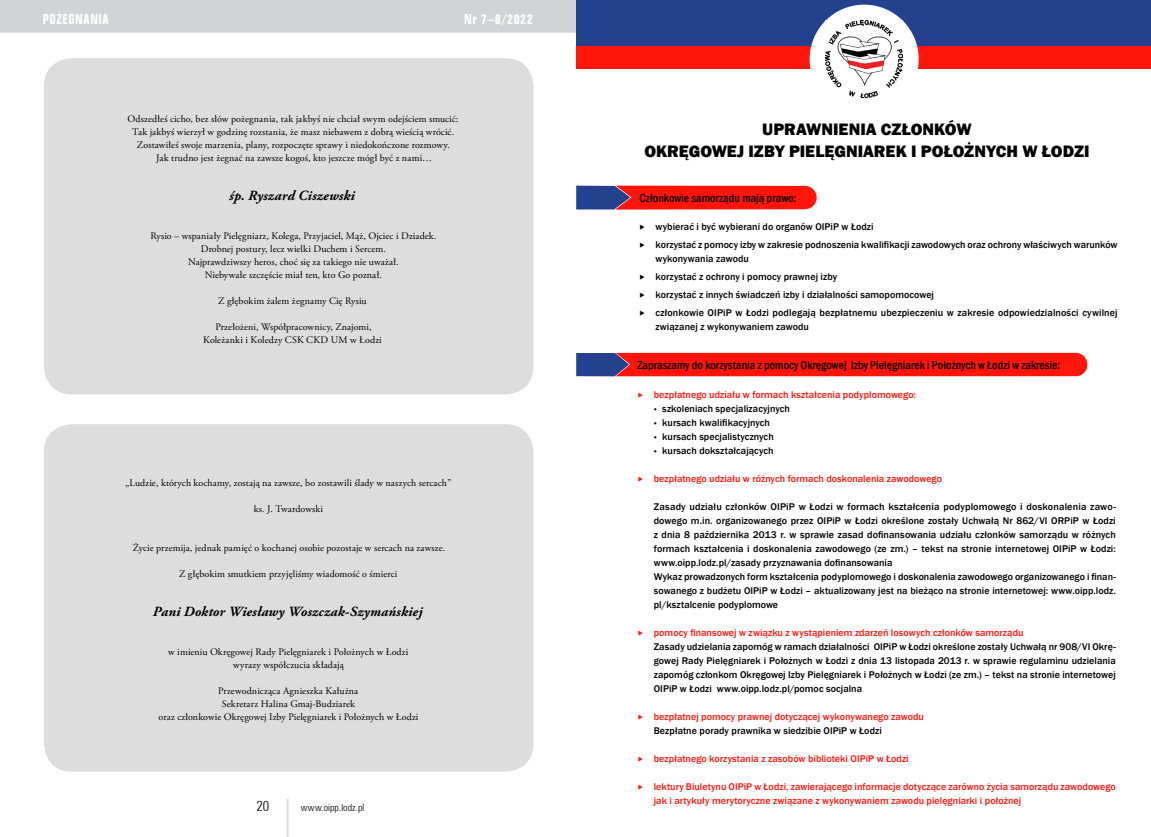
<style>
.page{position:relative;width:1151px;height:837px;background:#fff}
.page>*{position:absolute;margin:0;border:0;box-sizing:border-box;transform-origin:0 0}
.t1{font:800 17px/22px "Franklin Gothic";color:#000;text-align:center}
.t2{font:italic 700 14px "Adobe Garamond Pro";letter-spacing:.01em;color:#000}
.t3{font:700 condensed 14px "Folio BT";letter-spacing:.03em;color:#fff}
.t4{font:300 condensed 14px "Zurich BT";color:#000}
.t5{font:500 condensed 12px "Franklin Gothic";color:#000}
.t6{font:500 10px/14px "Franklin Gothic";letter-spacing:.005em;color:#000}
.t7{font:10px/13px "Adobe Garamond Pro";letter-spacing:.01em;color:#000;text-align:center}
.t8{font:500 10px/14px "Franklin Gothic";letter-spacing:.005em;color:#ff150a}
.t9{font:300 condensed 10px "Zurich BT";letter-spacing:.01em;color:#000}
.s1{font-family:"Adobe Garamond Pro";font-weight:400;font-size:8px}
</style>
<div class="page">
<hr style="left:287px;top:798px;width:2px;height:38px;background:#dcddde">
<div style="left:0;top:0;width:576px;height:33px;background:#d1d3d4"></div>
<div style="left:44px;top:424px;width:490px;height:347px;background:#deddde;border-radius:28px"></div>
<div style="left:44px;top:58px;width:490px;height:336px;background:#deddde;border-radius:28px"></div>
<div style="left:576px;top:0;width:575px;height:51px;background:#25408f"></div>
<div style="left:576px;top:46px;width:575px;height:22px;background:#ff150a"></div>
<div style="left:810px;top:5px;width:109px;height:109px;background:#fff;border-radius:50%"></div>
<img style="left:826px;top:21px;width:76px;height:77px">
<svg style="left:576px;top:353px;width:511px;height:23px;background:#eb1a17"></svg>
<svg style="left:576px;top:185px;width:241px;height:24px;background:#d6282e"></svg>
<h2 class="t3" style="left:43px;top:10px;width:67px">POZEGNANIA</h2>
<h2 class="t3" style="left:464px;top:10px;width:70px">Nr 7–8/2022</h2>
<p class="t7" style="left:127px;top:112px;width:332px">Odszedłeś cicho, bez słów pożegnania, tak jakbyś nie chciał swym odejściem smucić:<br>Tak jakbyś wierzył w godzinę rozstania, że masz niebawem z dobrą wieścią wrócić.<br>Zostawiłeś swoje marzenia, plany, rozpoczęte sprawy i niedokończone rozmowy.<br>Jak trudno jest żegnać na zawsze kogoś, kto jeszcze mógł być z nami…</p>
<h2 class="t2" style="left:229px;top:187px;width:127px">śp. Ryszard Ciszewski</h2>
<p class="t7" style="left:150px;top:229px;width:287px">Rysio – wspaniały Pielęgniarz, Kolega, Przyjaciel, Mąż, Ojciec i Dziadek.<br>Drobnej postury, lecz wielki Duchem i Sercem.<br>Najprawdziwszy heros, choć się za takiego nie uważał.<br>Niebywałe szczęście miał ten, kto Go poznał.</p>
<p class="t7" style="left:218px;top:294px;width:150px">Z głębokim żalem żegnamy Cię Rysiu</p>
<p class="t7" style="left:203px;top:320px;width:180px">Przełożeni, Współpracownicy, Znajomi,<br>Koleżanki i Koledzy CSK CKD UM w Łodzi</p>
<p class="t7" style="left:126px;top:476px;width:327px">„Ludzie, których kochamy, zostają na zawsze, bo zostawili ślady w naszych sercach”</p>
<p class="t7" style="left:254px;top:502px;width:71px">ks. J. Twardowski</p>
<p class="t7" style="left:133px;top:541px;width:314px">Życie przemija, jednak pamięć o kochanej osobie pozostaje w sercach na zawsze.</p>
<p class="t7" style="left:179px;top:567px;width:220px">Z głębokim smutkiem przyjęliśmy wiadomość o śmierci</p>
<h2 class="t2" style="left:153px;top:603px;width:271px">Pani Doktor Wiesławy Woszczak-Szymańskiej</h2>
<p class="t7" style="left:168px;top:645px;width:242px">w imieniu Okręgowej Rady Pielęgniarek i Położnych w Łodzi wyrazy współczucia składają</p>
<p class="t7" style="left:159px;top:684px;width:261px">Przewodnicząca Agnieszka Kałużna<br>Sekretarz Halina Gmaj-Budziarek<br>oraz członkowie Okręgowej Izby Pielęgniarek i Położnych w Łodzi</p>
<h2 class="t4" style="left:256px;top:797px;width:14px">20</h2>
<p class="t9" style="left:301px;top:801px;width:65px">www.oipp.lodz.pl</p>
<h1 class="t1" style="left:644px;top:118px;width:447px">UPRAWNIENIA CZŁONKÓW<br>OKRĘGOWEJ IZBY PIELĘGNIAREK I POŁOŻNYCH W ŁODZI</h1>
<p class="t5" style="left:640px;top:190px;width:158px">Członkowie samorządu mają prawo:</p>
<p class="t6" style="left:655px;top:217px;width:463px;line-height:18px">wybierać i być wybierani do organów OIPiP w Łodzi<br>korzystać z pomocy izby w zakresie podnoszenia kwalifikacji zawodowych oraz ochrony właściwych warunków</p>
<p class="t6" style="left:655px;top:249px;width:464px;line-height:18px">wykonywania zawodu<br>korzystać z ochrony i pomocy prawnej izby<br>korzystać z innych świadczeń izby i działalności samopomocowej<br>członkowie OIPiP w Łodzi podlegają bezpłatnemu ubezpieczeniu w zakresie odpowiedzialności cywilnej</p>
<p class="t6" style="left:655px;top:319px;width:155px">związanej z wykonywaniem zawodu</p>
<p class="t5" style="left:637px;top:357px;width:424px">Zapraszamy do korzystania z pomocy Okręgowej Izby Pielęgniarek i Położnych w Łodzi w zakresie:</p>
<p class="t8" style="left:654px;top:387px;width:264px">bezpłatnego udziału w formach kształcenia podyplomowego:</p>
<p class="t6" style="left:654px;top:401px;width:138px"><span class="s1">•</span> szkoleniach specjalizacyjnych</p>
<p class="t6" style="left:654px;top:415px;width:118px"><span class="s1">•</span> kursach kwalifikacyjnych</p>
<p class="t6" style="left:654px;top:429px;width:121px"><span class="s1">•</span> kursach specjalistycznych</p>
<p class="t6" style="left:654px;top:443px;width:121px"><span class="s1">•</span> kursach dokształcających</p>
<p class="t8" style="left:654px;top:471px;width:290px">bezpłatnego udziału w różnych formach doskonalenia zawodowego</p>
<p class="t6" style="left:654px;top:499px;width:464px">Zasady udziału członków OIPiP w Łodzi w formach kształcenia podyplomowego i doskonalenia zawo&shy;dowego m.in. organizowanego przez OIPiP w Łodzi określone zostały Uchwałą Nr 862/VI ORPiP w Łodzi z dnia 8 października 2013 r. w sprawie zasad dofinansowania udziału członków samorządu w różnych formach kształcenia i doskonalenia zawodowego (ze zm.) – tekst na stronie internetowej OIPiP w Łodzi: www.oipp.lodz.pl/zasady przyznawania dofinansowania<br>Wykaz prowadzonych form kształcenia podyplomowego i doskonalenia zawodowego organizowanego i finan&shy;sowanego z budżetu OIPiP w Łodzi – aktualizowany jest na bieżąco na stronie internetowej: www.oipp.lodz. pl/ksztalcenie podyplomowe</p>
<p class="t8" style="left:654px;top:625px;width:371px">pomocy finansowej w związku z wystąpieniem zdarzeń losowych członków samorządu</p>
<p class="t6" style="left:654px;top:639px;width:463px;text-align:justify">Zasady udzielania zapomóg w ramach działalności OIPiP w Łodzi określone zostały Uchwałą nr 908/VI Okrę&shy;gowej Rady Pielęgniarek i Położnych w Łodzi z dnia 13 listopada 2013 r. w sprawie regulaminu udzielania zapomóg członkom Okręgowej Izby Pielęgniarek i Położnych w Łodzi (ze zm.) – tekst na stronie internetowej OIPiP w Łodzi www.oipp.lodz.pl/pomoc socjalna</p>
<p class="t8" style="left:654px;top:709px;width:272px">bezpłatnej pomocy prawnej dotyczącej wykonywanego zawodu</p>
<p class="t6" style="left:654px;top:723px;width:229px">Bezpłatne porady prawnika w siedzibie OIPiP w Łodzi</p>
<p class="t8" style="left:654px;top:751px;width:256px">bezpłatnego korzystania z zasobów biblioteki OIPiP w Łodzi</p>
<p class="t8" style="left:654px;top:779px;width:464px">lektury Biuletynu OIPiP w Łodzi, zawierającego informacje dotyczące zarówno życia samorządu zawodowego jak i artykuły merytoryczne związane z wykonywaniem zawodu pielęgniarki i położnej</p>
</div>
